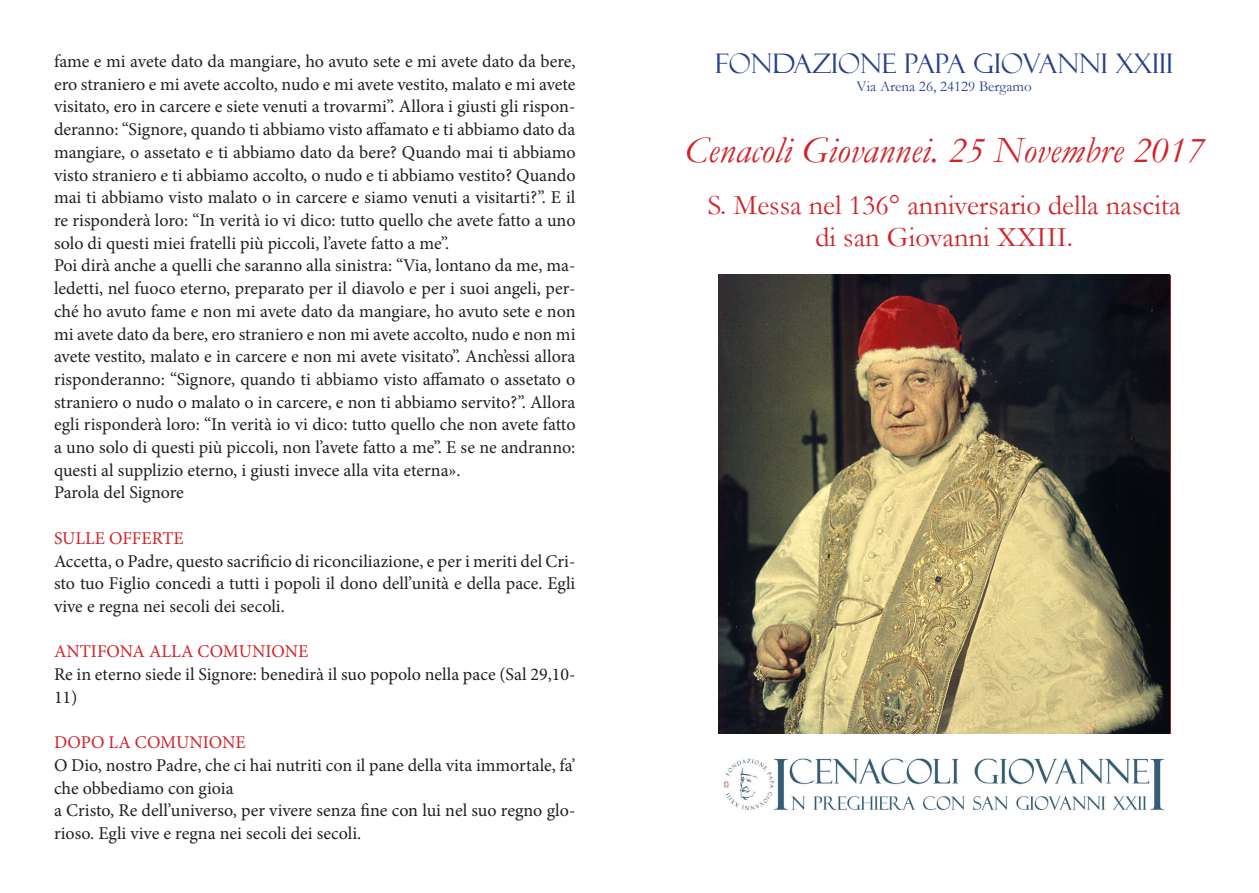
<style>
.page{position:relative;width:1259px;height:893px;background:#fff}
.page>*{position:absolute;margin:0;border:0;box-sizing:border-box;transform-origin:0 0}
.t1{font:italic 37.5px "Garamond";letter-spacing:.005em;color:#d1232a}
.t2{font:28.5px/31.5px "Garamond";color:#d1232a;text-align:center}
.t3{font:27px "Felix Titling";color:#253f8e}
.t4{font:18px/22.6px "Minion Pro";color:#231f20;text-align:justify}
.t5{font:18px "Minion Pro";color:#d1232a}
.t6{font:15px "Garamond";color:#253f8e}
</style>
<div class="page">
<img style="left:718px;top:733px;width:453px;height:78px">
<img style="left:718px;top:275px;width:451px;height:458px">
<p class="t4" style="left:54px;top:50px;width:523px">fame e mi avete dato da mangiare, ho avuto sete e mi avete dato da bere, ero straniero e mi avete accolto, nudo e mi avete vestito, malato e mi avete visitato, ero in carcere e siete venuti a trovarmi”. Allora i giusti gli rispon&shy;deranno: “Signore, quando ti abbiamo visto affamato e ti abbiamo dato da mangiare, o assetato e ti abbiamo dato da bere? Quando mai ti abbiamo visto straniero e ti abbiamo accolto, o nudo e ti abbiamo vestito? Quando mai ti abbiamo visto malato o in carcere e siamo venuti a visitarti?”. E il re risponderà loro: “In verità io vi dico: tutto quello che avete fatto a uno solo di questi miei fratelli più piccoli, l’avete fatto a me”.</p>
<p class="t4" style="left:54px;top:254px;width:523px">Poi dirà anche a quelli che saranno alla sinistra: “Via, lontano da me, ma&shy;ledetti, nel fuoco eterno, preparato per il diavolo e per i suoi angeli, per&shy;ché ho avuto fame e non mi avete dato da mangiare, ho avuto sete e non mi avete dato da bere, ero straniero e non mi avete accolto, nudo e non mi avete vestito, malato e in carcere e non mi avete visitato”. Anch’essi allora risponderanno: “Signore, quando ti abbiamo visto affamato o assetato o straniero o nudo o malato o in carcere, e non ti abbiamo servito?”. Allora egli risponderà loro: “In verità io vi dico: tutto quello che non avete fatto a uno solo di questi più piccoli, non l’avete fatto a me”. E se ne andranno: questi al supplizio eterno, i giusti invece alla vita eterna».</p>
<p class="t4" style="left:54px;top:481px;width:131px">Parola del Signore</p>
<p class="t5" style="left:54px;top:526px;width:131px">SULLE OFFERTE</p>
<p class="t4" style="left:54px;top:550px;width:523px">Accetta, o Padre, questo sacrificio di riconciliazione, e per i meriti del Cri&shy;sto tuo Figlio concedi a tutti i popoli il dono dell’unità e della pace. Egli vive e regna nei secoli dei secoli.</p>
<p class="t5" style="left:54px;top:640px;width:256px">ANTIFONA ALLA COMUNIONE</p>
<p class="t4" style="left:54px;top:663px;width:523px">Re in eterno siede il Signore: benedirà il suo popolo nella pace (Sal 29,10-<br>11)</p>
<p class="t5" style="left:54px;top:730px;width:193px">DOPO LA COMUNIONE</p>
<p class="t4" style="left:54px;top:754px;width:523px">O Dio, nostro Padre, che ci hai nutriti con il pane della vita immortale, fa’ che obbediamo con gioia</p>
<p class="t4" style="left:54px;top:799px;width:523px">a Cristo, Re dell’universo, per vivere senza fine con lui nel suo regno glo&shy;rioso. Egli vive e regna nei secoli dei secoli.</p>
<h3 class="t3" style="left:715px;top:48px;width:459px">FONDAZIONE PAPA GIOVANNI XXIII</h3>
<p class="t6" style="left:856px;top:77px;width:177px">Via Arena 26, 24129 Bergamo</p>
<h1 class="t1" style="left:684px;top:124px;width:521px">Cenacoli Giovannei. 25 Novembre 2017</h1>
<h2 class="t2" style="left:707px;top:189px;width:474px">S. Messa nel 136° anniversario della nascita di san Giovanni XXIII.</h2>
</div>
